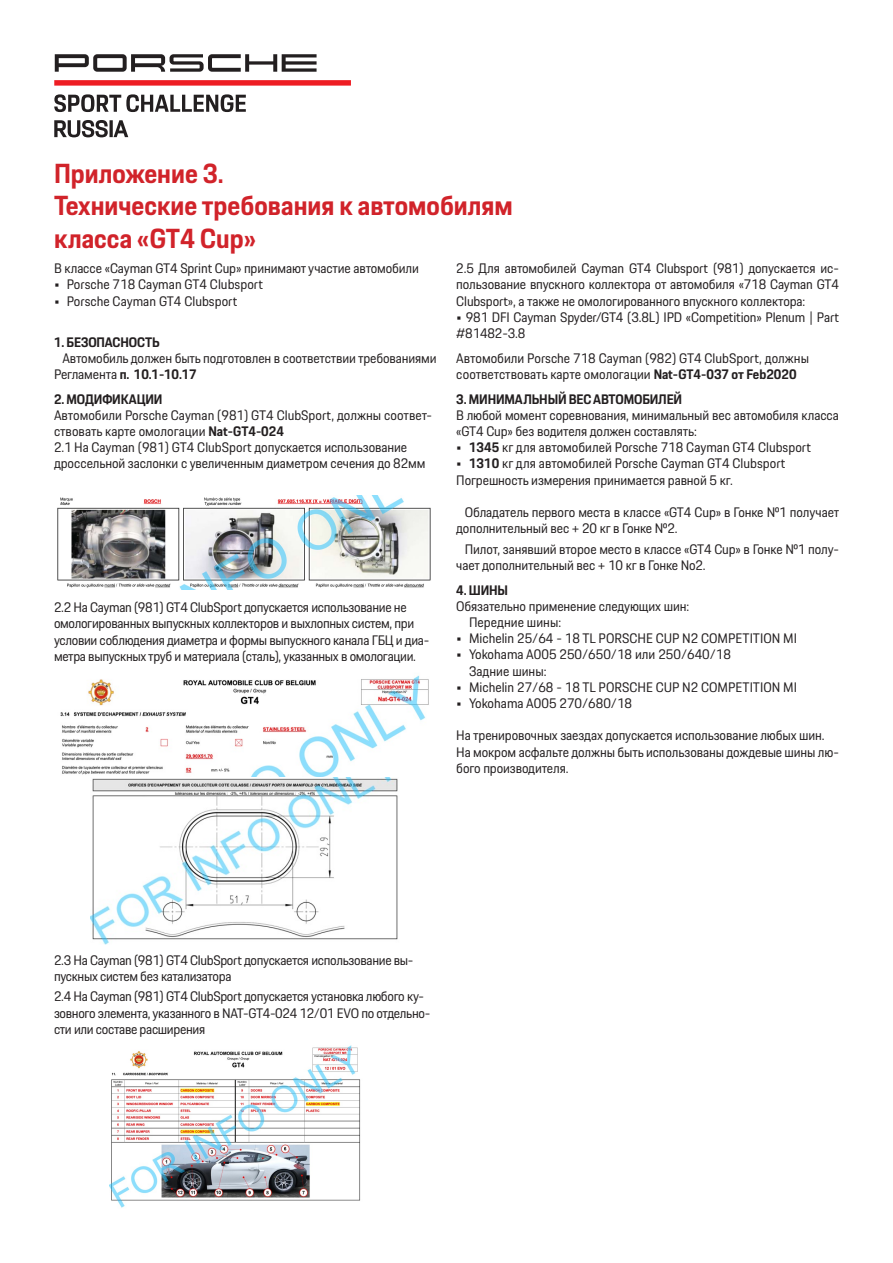
<style>
.page{position:relative;width:893px;height:1263px;background:#fff}
.page>*{position:absolute;margin:0;border:0;box-sizing:border-box;transform-origin:0 0}
.t1{font:700 27px/32.4px "Porsche Next";color:#d1232a}
.маркированный_список{font:13.5px/16.2px "Porsche Next";letter-spacing:-.01em;color:#231f20}
.t2{font:700 13.5px "Porsche Next";letter-spacing:-.01em;color:#231f20}
.s1{font-weight:700}
</style>
<div class="page">
<svg style="left:55px;top:54px;width:262px;height:18px"></svg>
<div style="left:54px;top:80px;width:297px;height:6px;background:#ee1d23"></div>
<svg style="left:54px;top:94px;width:192px;height:43px"></svg>
<img style="left:57px;top:495px;width:374px;height:94px">
<img style="left:60px;top:675px;width:369px;height:102px">
<img style="left:90px;top:777px;width:308px;height:167px">
<img style="left:109px;top:1045px;width:252px;height:163px">
<p class="t1" style="left:54px;top:157px;width:460px">Приложение 3.<br>Технические требования к автомобилям класса «GT4 Cup»</p>
<p class="маркированный_список" style="left:54px;top:260px;width:366px">В классе «Cayman GT4 Sprint Cup» принимают участие автомобили</p>
<p class="маркированный_список" style="left:54px;top:277px;width:210px">• Porsche 718 Cayman GT4 Clubsport</p>
<p class="маркированный_список" style="left:54px;top:293px;width:185px">• Porsche Cayman GT4 Clubsport</p>
<p class="t2" style="left:54px;top:333px;width:107px">1. БЕЗОПАСНОСТЬ</p>
<p class="маркированный_список" style="left:54px;top:350px;width:384px;text-indent:9px">Автомобиль должен быть подготовлен в соответствии требованиями<br>Регламента <span class="s1">п. 10.1-10.17</span></p>
<p class="t2" style="left:54px;top:390px;width:110px">2. МОДИФИКАЦИИ</p>
<p class="маркированный_список" style="left:54px;top:407px;width:380px">Автомобили Porsche Cayman (981) GT4 ClubSport, должны соответ&shy;ствовать карте омологации <span class="s1">Nat-GT4-024</span></p>
<p class="маркированный_список" style="left:54px;top:439px;width:373px">2.1 На Cayman (981) GT4 ClubSport допускается использование дроссельной заслонки с увеличенным диаметром сечения до 82мм</p>
<p class="маркированный_список" style="left:456px;top:260px;width:384px;text-align:justify">2.5 Для автомобилей Cayman GT4 Clubsport (981) допускается ис&shy;пользование впускного коллектора от автомобиля «718 Cayman GT4<br>Clubsport», а также не омологированного впускного коллектора:</p>
<p class="маркированный_список" style="left:456px;top:309px;width:384px">• 981 DFI Cayman Spyder/GT4 (3.8L) IPD «Competition» Plenum | Part #81482-3.8</p>
<p class="маркированный_список" style="left:456px;top:350px;width:354px">Автомобили Porsche 718 Cayman (982) GT4 ClubSport, должны соответствовать карте омологации <span class="s1">Nat-GT4-037 от Feb2020</span></p>
<p class="t2" style="left:456px;top:390px;width:227px">3. МИНИМАЛЬНЫЙ ВЕС АВТОМОБИЛЕЙ</p>
<p class="маркированный_список" style="left:456px;top:407px;width:384px">В любой момент соревнования, минимальный вес автомобиля класса «GT4 Cup» без водителя должен составлять:</p>
<p class="маркированный_список" style="left:456px;top:439px;width:356px"><span class="s1">• 1345</span> кг для автомобилей Porsche 718 Cayman GT4 Clubsport</p>
<p class="маркированный_список" style="left:456px;top:456px;width:331px"><span class="s1">• 1310</span> кг для автомобилей Porsche Cayman GT4 Clubsport</p>
<p class="маркированный_список" style="left:456px;top:472px;width:278px">Погрешность измерения принимается равной 5 кг.</p>
<p class="маркированный_список" style="left:456px;top:504px;width:384px;text-indent:9px">Обладатель первого места в классе «GT4 Cup» в Гонке №1 получает дополнительный вес + 20 кг в Гонке №2.</p>
<p class="маркированный_список" style="left:456px;top:541px;width:384px;text-indent:9px">Пилот, занявший второе место в классе «GT4 Cup» в Гонке №1 полу&shy;чает дополнительный вес + 10 кг в Гонке No2.</p>
<p class="t2" style="left:456px;top:581px;width:53px">4. ШИНЫ</p>
<p class="маркированный_список" style="left:456px;top:598px;width:234px">Обязательно применение следующих шин:</p>
<p class="маркированный_список" style="left:469px;top:614px;width:94px">Передние шины:</p>
<p class="маркированный_список" style="left:456px;top:630px;width:342px">• Michelin 25/64 - 18 TL PORSCHE CUP N2 COMPETITION MI</p>
<p class="маркированный_список" style="left:456px;top:646px;width:276px">• Yokohama A005 250/650/18 или 250/640/18</p>
<p class="маркированный_список" style="left:469px;top:663px;width:79px">Задние шины:</p>
<p class="маркированный_список" style="left:456px;top:679px;width:342px">• Michelin 27/68 - 18 TL PORSCHE CUP N2 COMPETITION MI</p>
<p class="маркированный_список" style="left:456px;top:695px;width:177px">• Yokohama A005 270/680/18</p>
<p class="маркированный_список" style="left:456px;top:727px;width:370px">На тренировочных заездах допускается использование любых шин.</p>
<p class="маркированный_список" style="left:456px;top:744px;width:384px">На мокром асфальте должны быть использованы дождевые шины лю&shy;бого производителя.</p>
<p class="маркированный_список" style="left:54px;top:599px;width:377px">2.2 На Cayman (981) GT4 ClubSport допускается использование не омологированных выпускных коллекторов и выхлопных систем, при условии соблюдения диаметра и формы выпускного канала ГБЦ и диа&shy;метра выпускных труб и материала (сталь), указанных в омологации.</p>
<p class="маркированный_список" style="left:54px;top:952px;width:361px">2.3 На Cayman (981) GT4 ClubSport допускается использование вы&shy;пускных систем без катализатора</p>
<p class="маркированный_список" style="left:54px;top:988px;width:378px">2.4 На Cayman (981) GT4 ClubSport допускается установка любого ку&shy;зовного элемента, указанного в NAT-GT4-024 12/01 EVO по отдельно&shy;сти или составе расширения</p>
</div>
